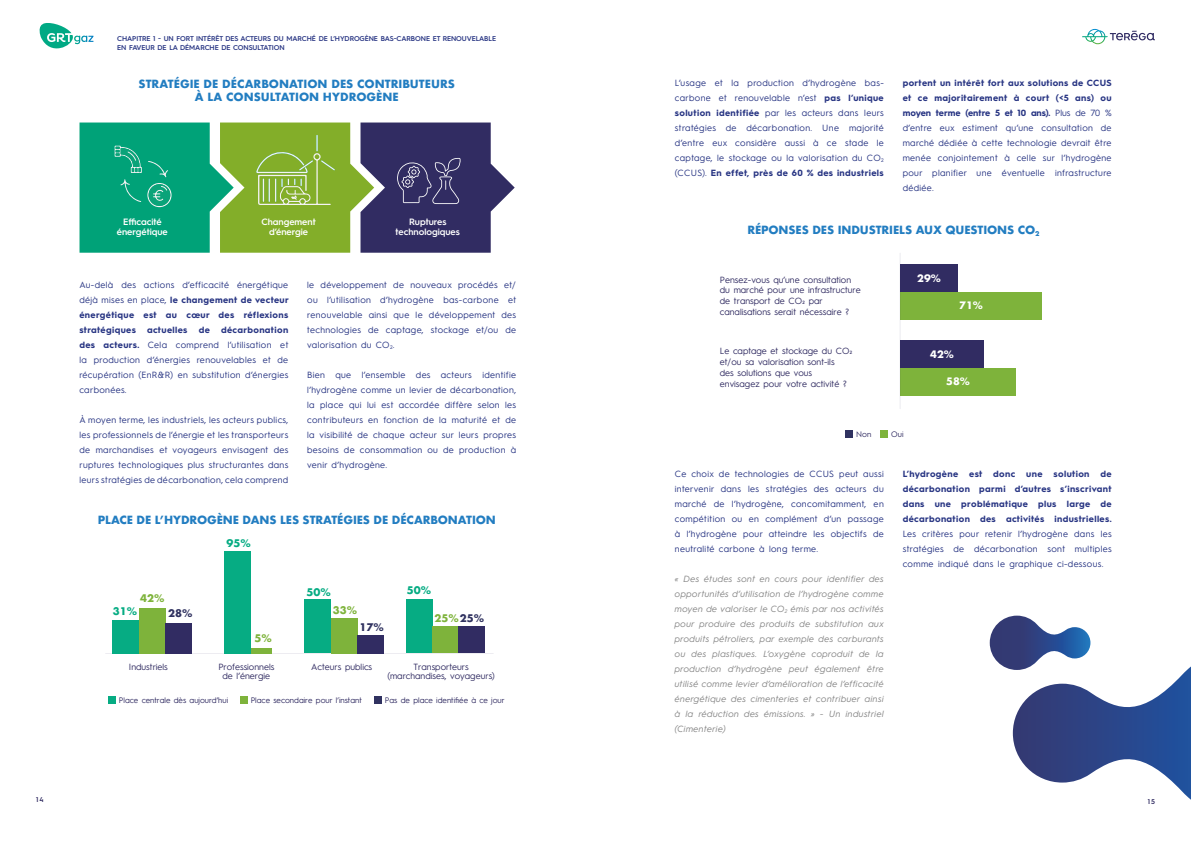
<style>
.page{position:relative;width:1191px;height:842px;background:#fff}
.page>*{position:absolute;margin:0;border:0;box-sizing:border-box;transform-origin:0 0}
.t1{font:700 12px "Futura";letter-spacing:-.02em;color:#227dc1}
.t2{font:700 11px/13.2px "Futura";letter-spacing:-.01em;color:#227dc1;text-align:center}
.t3{font:700 10.3px "Futura";color:#7eb33b}
.t4{font:700 10.3px "Futura";color:#06ac83}
.t5{font:700 10.3px "Futura";color:#303260}
.t6{font:700 10px "Futura";color:#fff}
.t7{font:600 9.2px/10.4px "Hurme Geometric Sans 1";color:#fff;text-align:center}
.t8{font:9px/15px "Hurme Geometric Sans 1";letter-spacing:.04em;color:#283583;text-align:justify}
.t9{font:italic 9px/15px "Hurme Geometric Sans 1";letter-spacing:.04em;color:#878787;text-align:justify}
.t10{font:9px/10.8px "Hurme Geometric Sans 1";color:#312c62;text-align:center}
.t11{font:700 9px/15px "Hurme Geometric Sans 1";letter-spacing:.04em;color:#283583;text-align:justify}
.t12{font:8px "Hurme Geometric Sans 1";color:#312c62}
.t13{font:600 7px/8.4px "Hurme Geometric Sans 4";letter-spacing:-.01em;color:#283583}
.t14{font:600 7px "Hurme Geometric Sans 4";color:#312c62}
.s1{font-weight:700}
.s2{color:#303260}
</style>
<div class="page">
<svg style="left:39px;top:23px;width:54px;height:26px"></svg>
<svg style="left:1082px;top:29px;width:73px;height:15px"></svg>
<svg style="left:79px;top:123px;width:436px;height:130px;background:#528e6b"></svg>
<div style="left:108px;top:696px;width:8px;height:8px;background:#06ac83"></div>
<div style="left:240px;top:696px;width:8px;height:8px;background:#7eb33b"></div>
<div style="left:374px;top:696px;width:8px;height:8px;background:#303260"></div>
<hr style="left:106px;top:653px;width:387px;height:1px;background:#312c62">
<div style="left:113px;top:620px;width:26px;height:33px;background:#06ac83"></div>
<div style="left:139px;top:608px;width:27px;height:45px;background:#7eb33b"></div>
<div style="left:166px;top:623px;width:26px;height:30px;background:#312c62"></div>
<div style="left:224px;top:551px;width:27px;height:102px;background:#06ac83"></div>
<div style="left:251px;top:648px;width:20px;height:5px;background:#7eb33b"></div>
<div style="left:304px;top:599px;width:27px;height:54px;background:#06ac83"></div>
<div style="left:331px;top:618px;width:26px;height:35px;background:#7eb33b"></div>
<div style="left:357px;top:635px;width:27px;height:18px;background:#312c62"></div>
<div style="left:406px;top:599px;width:26px;height:54px;background:#06ac83"></div>
<div style="left:432px;top:626px;width:27px;height:27px;background:#7eb33b"></div>
<div style="left:458px;top:626px;width:27px;height:27px;background:#312c62"></div>
<div style="left:845px;top:430px;width:8px;height:8px;background:#303260"></div>
<div style="left:880px;top:430px;width:8px;height:8px;background:#7eb33b"></div>
<div style="left:900px;top:264px;width:58px;height:28px;background:#312c62"></div>
<div style="left:900px;top:292px;width:142px;height:28px;background:#7eb33b"></div>
<div style="left:900px;top:340px;width:84px;height:28px;background:#312c62"></div>
<div style="left:900px;top:368px;width:116px;height:28px;background:#7eb33b"></div>
<hr style="left:900px;top:253px;width:1px;height:156px;background:#312c62">
<svg style="left:989px;top:616px;width:202px;height:184px"></svg>
<p class="t13" style="left:117px;top:35px;width:380px">CHAPITRE 1 - UN FORT INTÉRÊT DES ACTEURS DU MARCHÉ DE L’HYDROGÈNE BAS-CARBONE ET RENOUVELABLE<br>EN FAVEUR DE LA DÉMARCHE DE CONSULTATION</p>
<p class="t2" style="left:139px;top:77px;width:318px">STRATÉGIE DE DÉCARBONATION DES CONTRIBUTEURS<br>À LA CONSULTATION HYDROGÈNE</p>
<p class="t7" style="left:117px;top:216px;width:53px">Efficacité énergétique</p>
<p class="t7" style="left:261px;top:216px;width:56px">Changement d’énergie</p>
<p class="t7" style="left:396px;top:216px;width:66px">Ruptures technologiques</p>
<p class="t8" style="left:79px;top:276px;width:211px">Au-delà des actions d’efficacité énergétique déjà mises en place, <span class="s1">le changement de vecteur énergétique est au cœur des réflexions stratégiques actuelles de décarbonation des acteurs.</span> Cela comprend l’utilisation et la production d’énergies renouvelables et de récupération (EnR&amp;R) en substitution d’énergies carbonées.</p>
<p class="t8" style="left:79px;top:411px;width:210px">À moyen terme, les industriels, les acteurs publics, les professionnels de l’énergie et les transporteurs de marchandises et voyageurs envisagent des ruptures technologiques plus structurantes dans leurs stratégies de décarbonation, cela comprend</p>
<p class="t8" style="left:307px;top:276px;width:210px">le développement de nouveaux procédés et/ ou l’utilisation d’hydrogène bas-carbone et renouvelable ainsi que le développement des technologies de captage, stockage et/ou de valorisation du CO<sub>2</sub>.</p>
<p class="t8" style="left:307px;top:366px;width:210px">Bien que l’ensemble des acteurs identifie l’hydrogène comme un levier de décarbonation, la place qui lui est accordée diffère selon les contributeurs en fonction de la maturité et de la visibilité de chaque acteur sur leurs propres besoins de consommation ou de production à venir d’hydrogène.</p>
<p class="t2" style="left:98px;top:513px;width:400px">PLACE DE L’HYDROGÈNE DANS LES STRATÉGIES DE DÉCARBONATION</p>
<h1 class="t1" style="left:82px;top:515px;width:431px">PLACE DE L’HYDROGÈNE DANS LES STRATÉGIES DE DÉCARBONATION</h1>
<p class="t4" style="left:226px;top:535px;width:26px">95%</p>
<p class="t3" style="left:140px;top:591px;width:26px">42%</p>
<p class="t4" style="left:306px;top:585px;width:26px">50%</p>
<p class="t4" style="left:407px;top:583px;width:26px">50%</p>
<p class="t4" style="left:113px;top:604px;width:26px">31%</p>
<p class="t5" style="left:168px;top:606px;width:26px">28%</p>
<p class="t3" style="left:333px;top:602px;width:26px">33%</p>
<p class="t5" style="left:359px;top:619px;width:26px">17%</p>
<p class="t3" style="left:434px;top:610px;width:51px">25%<span class="s2">25%</span></p>
<p class="t3" style="left:254px;top:630px;width:19px">5%</p>
<p class="t10" style="left:129px;top:661px;width:40px">Industriels</p>
<p class="t10" style="left:218px;top:662px;width:57px;line-height:9px">Professionnels de l’énergie</p>
<p class="t10" style="left:311px;top:661px;width:63px">Acteurs publics</p>
<p class="t10" style="left:387px;top:662px;width:109px;line-height:9px">Transporteurs (marchandises, voyageurs)</p>
<p class="t12" style="left:119px;top:694px;width:111px">Place centrale dès aujourd’hui</p>
<p class="t12" style="left:251px;top:694px;width:113px">Place secondaire pour l’instant</p>
<p class="t12" style="left:385px;top:694px;width:121px">Pas de place identifiée à ce jour</p>
<p class="t8" style="left:675px;top:75px;width:210px">L’usage et la production d’hydrogène bas&shy;carbone et renouvelable n’est <span class="s1">pas l’unique solution identifiée</span> par les acteurs dans leurs stratégies de décarbonation. Une majorité d’entre eux considère aussi à ce stade le captage, le stockage ou la valorisation du CO<sub>2 </sub>(CCUS). <span class="s1">En effet, près de 60 % des industriels</span></p>
<p class="t8" style="left:902px;top:75px;width:210px"><span class="s1">portent un intérêt fort aux solutions de CCUS et ce majoritairement à court (&lt;5 ans) ou moyen terme (entre 5 et 10 ans).</span> Plus de 70 % d’entre eux estiment qu’une consultation de marché dédiée à cette technologie devrait être menée conjointement à celle sur l’hydrogène pour planifier une éventuelle infrastructure dédiée.</p>
<p class="t2" style="left:747px;top:224px;width:294px">RÉPONSES DES INDUSTRIELS AUX QUESTIONS CO<sub>2</sub></p>
<h1 class="t1" style="left:727px;top:224px;width:313px">RÉPONSES DES INDUSTRIELS AUX QUESTIONS CO<sub>²</sub></h1>
<p class="t10" style="left:720px;top:273px;width:142px;text-align:left">Pensez-vous qu’une consultation du marché pour une infrastructure de transport de CO2 par canalisations serait nécessaire ?</p>
<p class="t10" style="left:720px;top:345px;width:134px;text-align:left">Le captage et stockage du CO2 et/ou sa valorisation sont-ils<br>des solutions que vous envisagez pour votre activité ?</p>
<p class="t6" style="left:917px;top:271px;width:25px">29%</p>
<p class="t6" style="left:959px;top:298px;width:25px">71%</p>
<p class="t6" style="left:930px;top:347px;width:25px">42%</p>
<p class="t6" style="left:946px;top:374px;width:25px">58%</p>
<p class="t12" style="left:856px;top:429px;width:17px">Non</p>
<p class="t12" style="left:891px;top:429px;width:14px">Oui</p>
<p class="t8" style="left:675px;top:466px;width:210px">Ce choix de technologies de CCUS peut aussi intervenir dans les stratégies des acteurs du marché de l’hydrogène, concomitamment, en compétition ou en complément d’un passage à l’hydrogène pour atteindre les objectifs de neutralité carbone à long terme.</p>
<p class="t9" style="left:675px;top:571px;width:211px">« Des études sont en cours pour identifier des opportunités d’utilisation de l’hydrogène comme moyen de valoriser le CO<sub>2</sub> émis par nos activités pour produire des produits de substitution aux produits pétroliers, par exemple des carburants ou des plastiques. L’oxygène coproduit de la production d’hydrogène peut également être utilisé comme levier d’amélioration de l’efficacité énergétique des cimenteries et contribuer ainsi à la réduction des émissions. » - Un industriel (Cimenterie)</p>
<p class="t11" style="left:902px;top:466px;width:210px">L’hydrogène est donc une solution de décarbonation parmi d’autres s’inscrivant dans une problématique plus large de décarbonation des activités industrielles.</p>
<p class="t8" style="left:902px;top:526px;width:210px">Les critères pour retenir l’hydrogène dans les stratégies de décarbonation sont multiples comme indiqué dans le graphique ci-dessous.</p>
<p class="t14" style="left:36px;top:795px;width:9px">14</p>
<p class="t14" style="left:1147px;top:796px;width:9px">15</p>
</div>
